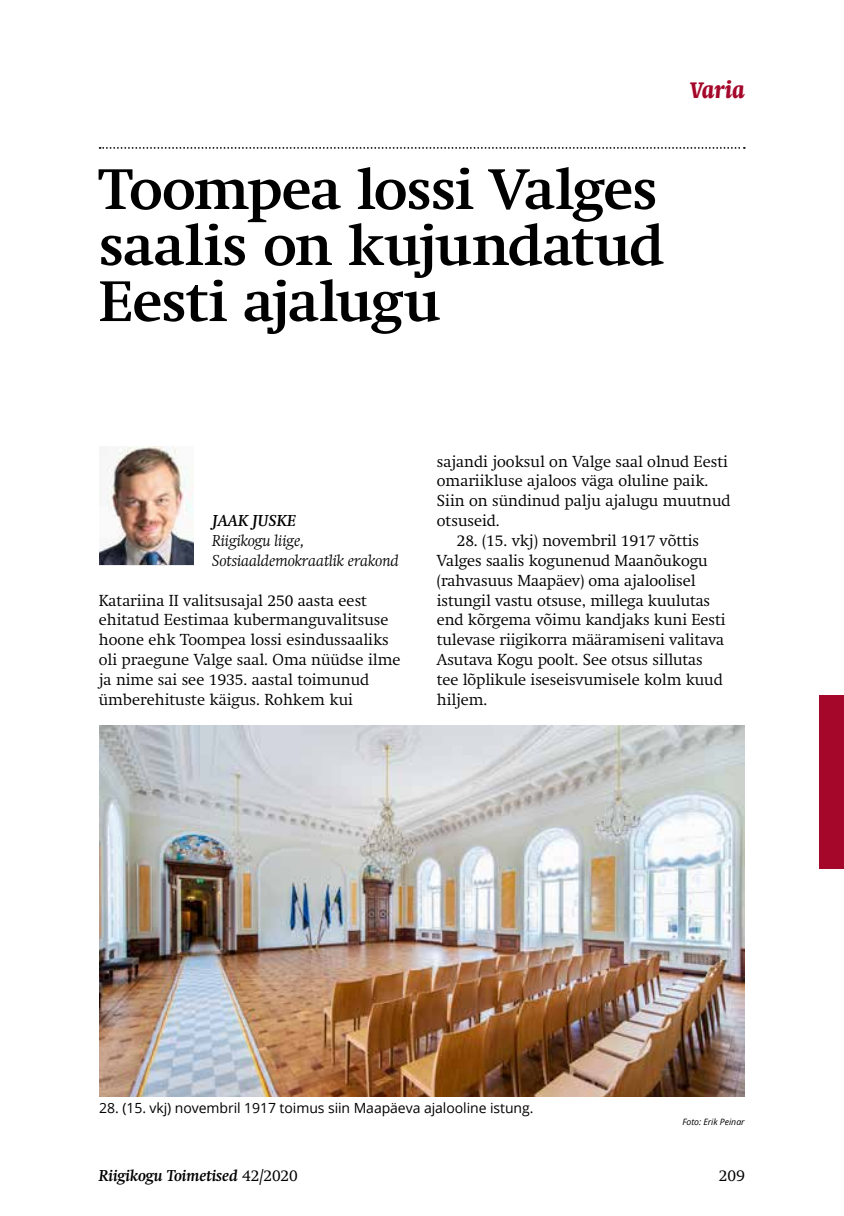
<style>
.page{position:relative;width:844px;height:1216px;background:#fff}
.page>*{position:absolute;margin:0;border:0;box-sizing:border-box;transform-origin:0 0}
.t1{font:700 56px/56px "Swift";letter-spacing:-.02em;color:#000;text-align:justify}
.t2{font:italic 700 condensed 24.5px "Swift";letter-spacing:-.005em;color:#a4072a}
.t3{font:300 15.75px/19.8px "Swift";color:#000}
.t4{font:italic 300 15.75px/19.8px "Swift";letter-spacing:-.005em;color:#000}
.t5{font:italic 700 15.75px "Swift";letter-spacing:-.005em;color:#000}
.t6{font:14px "Open Sans";letter-spacing:-.005em;color:#000}
.t7{font:italic 8.75px "Open Sans";letter-spacing:-.005em;color:#000}
.s1{font-weight:300;font-style:normal}
</style>
<div class="page">
<div style="left:819px;top:694px;width:24px;height:174px;background:#a4072a"></div>
<img style="left:99px;top:446px;width:95px;height:118px">
<svg style="left:100px;top:147px;width:644px;height:2px"></svg>
<img style="left:99px;top:725px;width:645px;height:371px">
<h2 class="t2" style="left:690px;top:76px;width:56px">Varia</h2>
<h1 class="t1" style="left:99px;top:162px;width:567px">Toompea lossi Valges saalis on kujundatud Eesti ajalugu</h1>
<p class="t5" style="left:212px;top:511px;width:85px">JAAK JUSKE</p>
<p class="t4" style="left:212px;top:530px;width:188px">Riigikogu liige,<br>Sotsiaaldemokraatlik erakond</p>
<p class="t3" style="left:99px;top:590px;width:303px">Katariina II valitsusajal 250 aasta eest ehitatud Eestimaa kubermanguvalitsuse hoone ehk Toompea lossi esindussaaliks oli praegune Valge saal. Oma nüüdse ilme ja nime sai see 1935. aastal toimunud ümberehituste käigus. Rohkem kui</p>
<p class="t3" style="left:437px;top:451px;width:295px">sajandi jooksul on Valge saal olnud Eesti omariikluse ajaloos väga oluline paik.<br>Siin on sündinud palju ajalugu muutnud otsuseid.</p>
<p class="t3" style="left:437px;top:530px;width:290px;text-indent:20px">28. (15. vkj) novembril 1917 võttis Valges saalis kogunenud Maanõukogu (rahvasuus Maapäev) oma ajaloolisel istungil vastu otsuse, millega kuulutas end kõrgema võimu kandjaks kuni Eesti tulevase riigikorra määramiseni valitava Asutava Kogu poolt. See otsus sillutas tee lõplikule iseseisvumisele kolm kuud hiljem.</p>
<p class="t6" style="left:99px;top:1097px;width:435px">28. (15. vkj) novembril 1917 toimus siin Maapäeva ajalooline istung.</p>
<p class="t7" style="left:682px;top:1116px;width:64px">Foto: Erik Peinar</p>
<p class="t5" style="left:99px;top:1166px;width:200px">Riigikogu Toimetised <span class="s1">42/2020</span></p>
<p class="t3" style="left:718px;top:1165px;width:27px">209</p>
</div>
